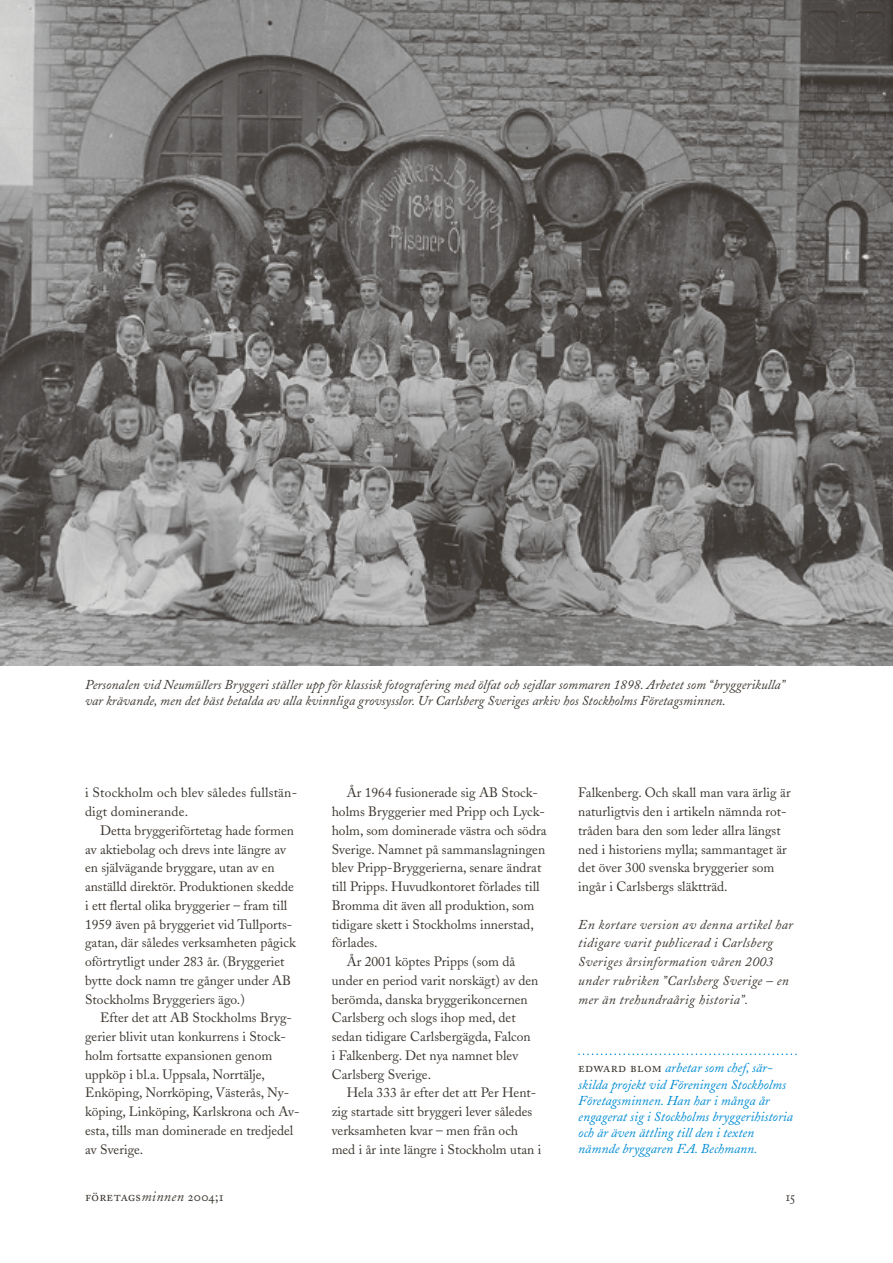
<style>
.page{position:relative;width:893px;height:1263px;background:#fff}
.page>*{position:absolute;margin:0;border:0;box-sizing:border-box;transform-origin:0 0}
.t1{font:13.5px/18.8px "Adobe Caslon";color:#3c3630}
.t2{font:italic 13.5px/16.2px "Adobe Caslon";color:#3c3630}
.t3{font:italic 13.5px/16.2px "Adobe Caslon";color:#008cd2}
.t4{font:italic 13.5px/18.8px "Adobe Caslon";letter-spacing:.025em;color:#3c3630}
.t5{font:13.5px "Adobe Caslon Regular SC";letter-spacing:.025em;color:#3c3630}
.s1{font-family:"Adobe Caslon Regular SC";font-style:normal;color:#3c3630}
.s2{font-family:"Adobe Caslon";font-style:italic;font-size:13.95px}
</style>
<div class="page">
<svg style="left:655px;top:1053px;width:142px;height:2px"></svg>
<img style="left:0;top:0;width:893px;height:665px">
<p class="t2" style="left:85px;top:677px;width:701px">Personalen vid Neumüllers Bryggeri ställer upp för klassisk fotografering med ölfat och sejdlar sommaren 1898. Arbetet som “bryggerikulla” var krävande, men det bäst betalda av alla kvinnliga grovsysslor. Ur Carlsberg Sveriges arkiv hos Stockholms Företagsminnen.</p>
<p class="t1" style="left:85px;top:784px;width:214px">i Stockholm och blev således fullstän&shy;digt dominerande.</p>
<p class="t1" style="left:85px;top:821px;width:212px;text-indent:15px">Detta bryggeriförtetag hade formen av aktiebolag och drevs inte längre av en självägande bryggare, utan av en anställd direktör. Produktionen skedde i ett flertal olika bryggerier – fram till 1959 även på bryggeriet vid Tullports&shy;gatan, där således verksamheten pågick oförtrytligt under 283 år. (Bryggeriet bytte dock namn tre gånger under AB Stockholms Bryggeriers ägo.)</p>
<p class="t1" style="left:85px;top:1009px;width:216px;text-indent:15px">Efter det att AB Stockholms Bryg&shy;gerier blivit utan konkurrens i Stock&shy;holm fortsatte expansionen genom uppköp i bl.a. Uppsala, Norrtälje, Enköping, Norrköping, Västerås, Ny&shy;köping, Linköping, Karlskrona och Av&shy;esta, tills man dominerade en tredjedel av Sverige.</p>
<p class="t1" style="left:347px;top:784px;width:193px">År 1964 fusionerade sig AB Stock-</p>
<p class="t1" style="left:332px;top:802px;width:215px">holms Bryggerier med Pripp och Lyck-</p>
<p class="t1" style="left:332px;top:821px;width:216px">holm, som dominerade västra och södra</p>
<p class="t1" style="left:332px;top:840px;width:215px">Sverige. Namnet på sammanslagningen</p>
<p class="t1" style="left:332px;top:859px;width:211px">blev Pripp-Bryggerierna, senare ändrat</p>
<p class="t1" style="left:332px;top:877px;width:210px">till Pripps. Huvudkontoret förlades till</p>
<p class="t1" style="left:332px;top:896px;width:204px">Bromma dit även all produktion, som</p>
<p class="t1" style="left:332px;top:915px;width:204px">tidigare skett i Stockholms innerstad,</p>
<p class="t1" style="left:332px;top:934px;width:48px">förlades.</p>
<p class="t1" style="left:347px;top:952px;width:170px">År 2001 köptes Pripps (som då</p>
<p class="t1" style="left:332px;top:971px;width:208px">under en period varit norskägt) av den</p>
<p class="t1" style="left:332px;top:990px;width:198px">berömda, danska bryggerikoncernen</p>
<p class="t1" style="left:332px;top:1009px;width:185px">Carlsberg och slogs ihop med, det</p>
<p class="t1" style="left:332px;top:1027px;width:200px">sedan tidigare Carlsbergägda, Falcon</p>
<p class="t1" style="left:332px;top:1046px;width:188px">i Falkenberg. Det nya namnet blev</p>
<p class="t1" style="left:332px;top:1065px;width:101px">Carlsberg Sverige.</p>
<p class="t1" style="left:347px;top:1084px;width:191px">Hela 333 år efter det att Per Hent-</p>
<p class="t1" style="left:332px;top:1102px;width:202px">zig startade sitt bryggeri lever således</p>
<p class="t1" style="left:332px;top:1121px;width:188px">verksamheten kvar – men från och</p>
<p class="t1" style="left:332px;top:1140px;width:211px">med i år inte längre i Stockholm utan i</p>
<p class="t1" style="left:578px;top:784px;width:214px">Falkenberg. Och skall man vara ärlig är naturligtvis den i artikeln nämnda rot&shy;tråden bara den som leder allra längst ned i historiens mylla; sammantaget är det över 300 svenska bryggerier som ingår i Carlsbergs släktträd.</p>
<p class="t4" style="left:578px;top:915px;width:216px">En kortare version av denna artikel har tidigare varit publicerad i Carlsberg Sveriges årsinformation våren 2003 under rubriken ”Carlsberg Sverige – en mer än trehundraårig historia”.</p>
<p class="t3" style="left:578px;top:1060px;width:216px"><span class="s1">edward blom</span> arbetar som chef, sär&shy;skilda projekt vid Föreningen Stockholms Företagsminnen. Han har i många år engagerat sig i Stockholms bryggeri historia och är även ättling till den i texten nämnde bryggaren F.A. Bechmann.</p>
<p class="t5" style="left:85px;top:1188px;width:140px">företags<span class="s2">minnen</span> 2004;1</p>
<p class="t5" style="left:786px;top:1188px;width:11px">15</p>
</div>
